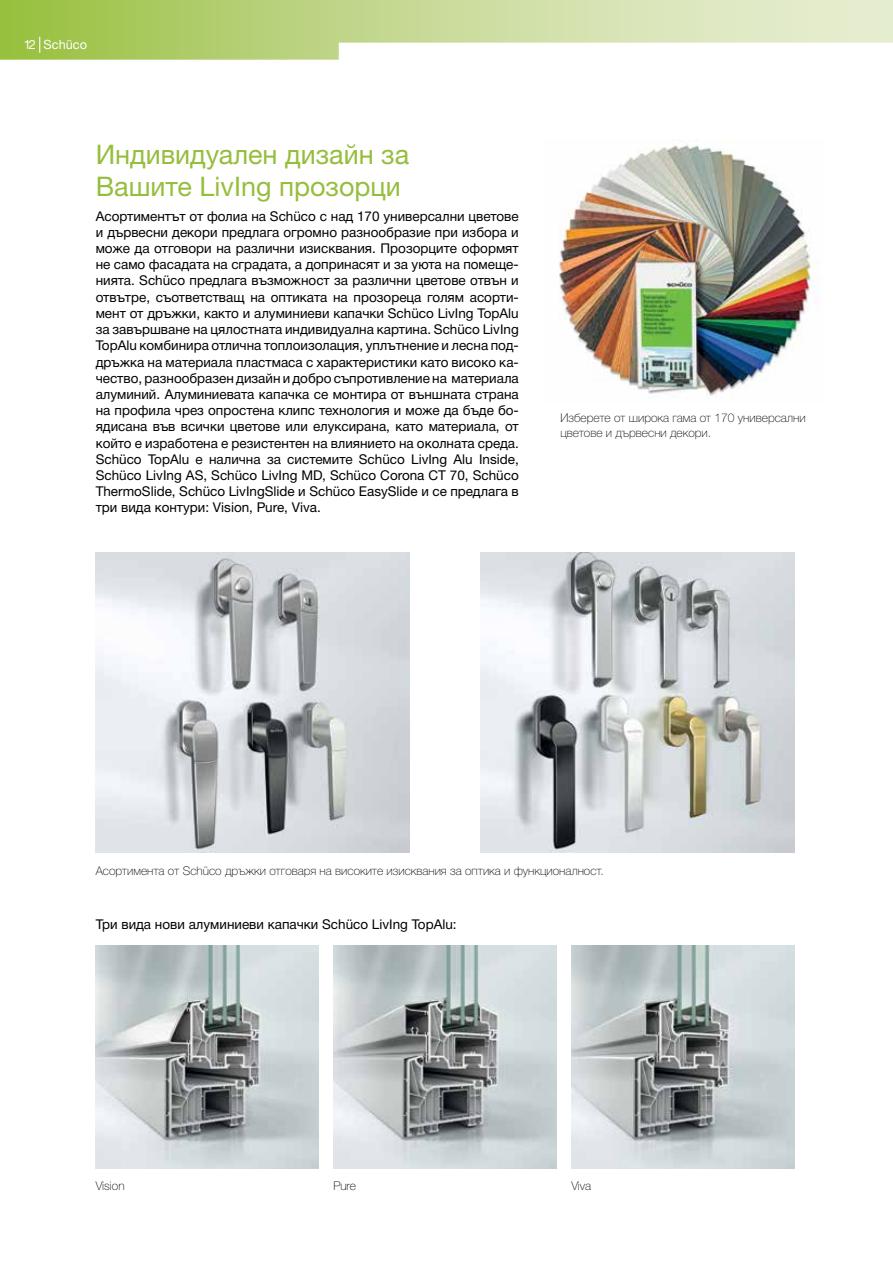
<style>
.page{position:relative;width:893px;height:1263px;background:#fff}
.page>*{position:absolute;margin:0;border:0;box-sizing:border-box;transform-origin:0 0}
.t1{font:27px/32.4px "Helvetica Neue LTW1 G";color:#96be3d}
.t2{font:13.5px/16.2px "Helvetica Neue Cyr";color:#000;text-align:justify}
.t3{font:13.5px/16.2px "Helvetica Neue LTW1 G";color:#000;text-align:justify}
.t4{font:12.75px "Helvetica Neue LTW1 G";color:#fff}
.t5{font:100 12px/14.4px "Helvetica Neue LTW1 G";color:#000}
.s1{font-family:"Helvetica Neue LTW1 G"}
.s2{font-family:"Helvetica Neue Cyr"}
</style>
<div class="page">
<svg style="left:0;top:0;width:893px;height:60px"></svg>
<svg style="left:39px;top:37px;width:1px;height:16px"></svg>
<img style="left:559px;top:140px;width:261px;height:256px">
<img style="left:96px;top:553px;width:313px;height:300px">
<img style="left:96px;top:946px;width:223px;height:222px">
<img style="left:571px;top:946px;width:224px;height:222px">
<img style="left:481px;top:553px;width:314px;height:300px">
<img style="left:333px;top:946px;width:224px;height:222px">
<p class="t4" style="left:24px;top:37px;width:65px">12 Schüco</p>
<h1 class="t1" style="left:96px;top:138px;width:315px">Индивидуален дизайн за<br>Вашите LivIng прозорци</h1>
<p class="t2" style="left:96px;top:208px;width:425px">Асортиментът от фолиа на <span class="s1">Schüco</span> с над 170 универсални цветове и дървесни декори предлага огромно разнообразие при избора и може да отговори на различни изисквания. Прозорците оформят не само фасадата на сградата, а допринасят и за уюта на помеще&shy;нията. <span class="s1">Schüco</span> предлага възможност за различни цветове отвън и отвътре, съответстващ на оптиката на прозореца голям асорти&shy;мент от дръжки, както и алуминиеви капачки <span class="s1">Schüco</span> LivIng TopAlu за завършване на цялостната индивидуална картина. <span class="s1">Schüco</span> LivIng TopAlu комбинира отлична топлоизолация, уплътнение и лесна под&shy;дръжка на материала пластмаса с характеристики като високо ка&shy;чество, разнообразен дизайн и добро съпротивление на материала алуминий. Алуминиевата капачка се монтира от външната страна на профила чрез опростена клипс технология и може да бъде бо&shy;ядисана във всички цветове или елуксирана, като материала, от който е изработена е резистентен на влиянието на околната среда.</p>
<p class="t3" style="left:96px;top:451px;width:425px">Schüco <span class="s2">TopAlu е налична за системите</span> Schüco LivIng Alu Inside, Schüco LivIng AS, Schüco LivIng MD, Schüco Corona CT 70, Schüco ThermoSlide, Schüco LivIngSlide и Schüco EasySlide и се предлага в три вида контури: Vision, Pure, Viva.</p>
<p class="t5" style="left:560px;top:411px;width:247px">Изберете от широка гама от 170 универсални цветове и дървесни декори.</p>
<p class="t5" style="left:96px;top:863px;width:510px">Асортимента от Schüco дръжки отговаря на високите изисквания за оптика и функционалност.</p>
<p class="t2" style="left:96px;top:917px;width:362px">Три вида нови алуминиеви капачки <span class="s1">Schüco</span> LivIng TopAlu:</p>
<p class="t5" style="left:96px;top:1179px;width:30px">Vision</p>
<p class="t5" style="left:333px;top:1179px;width:24px">Pure</p>
<p class="t5" style="left:571px;top:1179px;width:21px">Viva</p>
</div>
